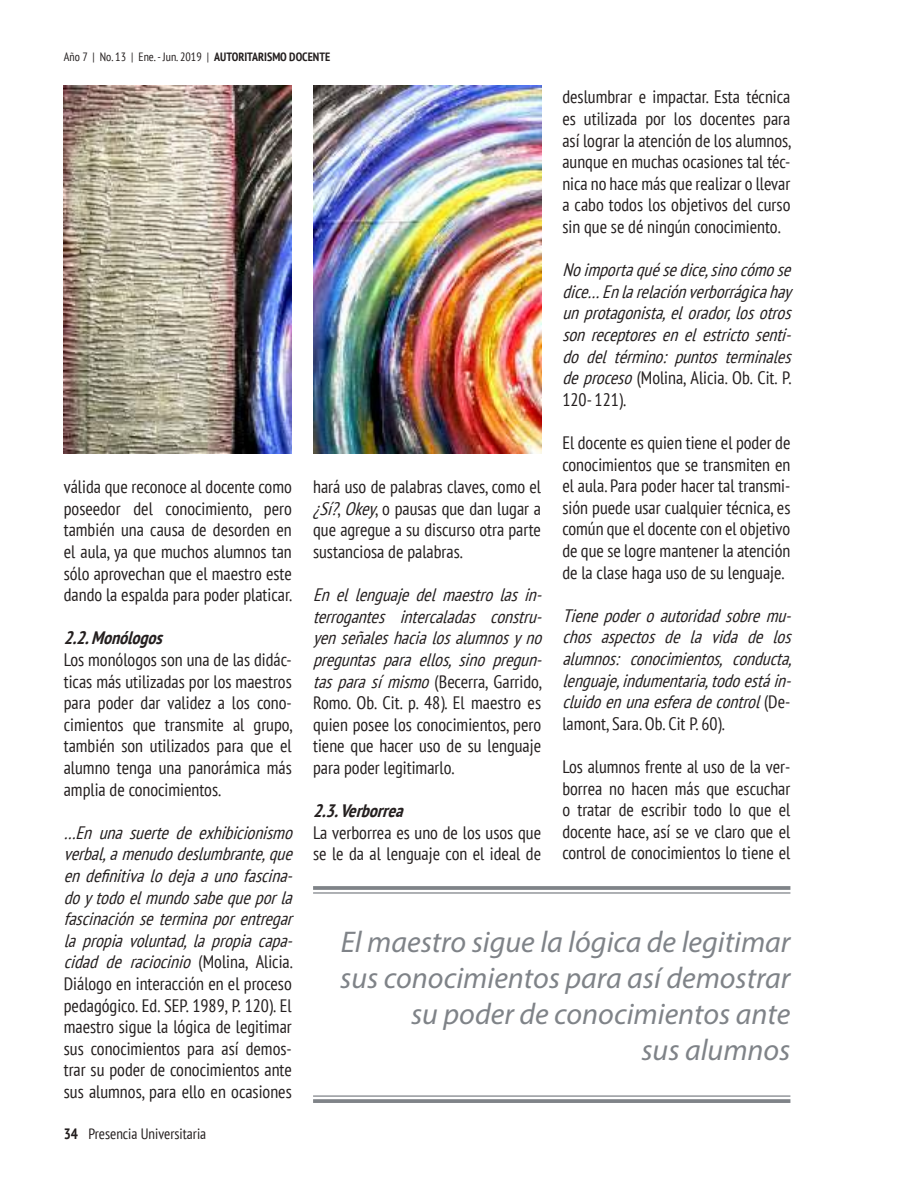
<style>
.page{position:relative;width:918px;height:1188px;background:#fff}
.page>*{position:absolute;margin:0;border:0;box-sizing:border-box;transform-origin:0 0}
.t1{font:italic 30px/36px "Myriad Pro";color:#7f8388;text-align:right}
.t2{font:condensed 18px/21.6px "PT Sans";color:#241f1f;text-align:justify}
.t3{font:italic condensed 18px/21.6px "PT Sans";color:#241f1f}
.t4{font:italic 700 condensed 18px "PT Sans";color:#241f1f}
.t5{font:condensed 15px "PT Sans";color:#241f1f}
.t6{font:condensed 12px "PT Sans";color:#241f1f}
.s1{font-weight:700}
.s2{font-style:italic}
.s3{font-style:normal}
</style>
<div class="page">
<hr style="left:313px;top:886px;width:477px;height:4px;background:#8a8e92">
<hr style="left:313px;top:892px;width:477px;height:2px;background:#7f8388">
<hr style="left:313px;top:1095px;width:477px;height:2px;background:#7f8388">
<svg style="left:313px;top:1099px;width:477px;height:4px;background:#868a8f"></svg>
<img style="left:64px;top:85px;width:228px;height:368px">
<img style="left:313px;top:85px;width:228px;height:368px">
<p class="t6" style="left:64px;top:49px;width:268px">Año 7 | No. 13 | Ene. - Jun. 2019 | <span class="s1">AUTORITARISMO DOCENTE</span></p>
<p class="t2" style="left:64px;top:476px;width:230px">válida que reconoce al docente como poseedor del conocimiento, pero también una causa de desorden en el aula, ya que muchos alumnos tan sólo aprovechan que el maestro este dando la espalda para poder platicar.</p>
<p class="t4" style="left:64px;top:626px;width:106px">2.2.Monólogos</p>
<p class="t2" style="left:64px;top:649px;width:231px">Los monólogos son una de las didác&shy;ticas más utilizadas por los maestros para poder dar validez a los cono&shy;cimientos que transmite al grupo, también son utilizados para que el alumno tenga una panorámica más amplia de conocimientos.</p>
<p class="t2" style="left:64px;top:821px;width:236px;text-align:left"><span class="s2">…En una suerte de exhibicionismo verbal,amenudodeslumbrante,que endefinitivalodejaaunofascina&shy;doytodoelmundosabequeporla fascinaciónseterminaporentregar la propia voluntad,la propia capa&shy;cidad de raciocinio</span> ( M o l i n a , A l i c i a .<br>Diálogo en interacción en el proceso pedagógico. Ed. SEP. 1989, P. 120). El maestro sigue la lógica de legitimar sus conocimientos para así demos&shy;trar su poder de conocimientos ante sus alumnos, para ello en ocasiones</p>
<p class="t5" style="left:64px;top:1125px;width:144px"><span class="s1">34</span> Presencia Universitaria</p>
<p class="t2" style="left:313px;top:476px;width:230px">hará uso de palabras claves, como el <span class="s2">¿Sí?</span>, <span class="s2">Okey</span>, o pausas que dan lugar a que agregue a su discurso otra parte sustanciosa de palabras.</p>
<p class="t3" style="left:313px;top:584px;width:236px">En el lenguaje del maestro las in&shy;terrogantes intercaladas constru&shy;yenseñaleshacialosalumnosyno preguntas para ellos,sino pregun&shy;tasparasímismo<span class="s3">(Becerra, Garrido, Romo. Ob. Cit. p. 48). El maestro es quien posee los conocimientos, pero tiene que hacer uso de su lenguaje para poder legitimarlo.</span></p>
<p class="t4" style="left:313px;top:799px;width:97px">2.3.Verborrea</p>
<p class="t2" style="left:313px;top:821px;width:230px">La verborrea es uno de los usos que se le da al lenguaje con el ideal de</p>
<p class="t2" style="left:562px;top:86px;width:231px">deslumbrar e impactar. Esta técnica es utilizada por los docentes para así lograr la atención de los alumnos, aunque en muchas ocasiones tal téc&shy;nica no hace más que realizar o llevar a cabo todos los objetivos del curso sin que se dé ningún conocimiento.</p>
<p class="t3" style="left:562px;top:259px;width:236px">Noimportaquésedice,sinocómose dice…Enlarelaciónverborrágicahay unprotagonista,elorador,losotros sonreceptoresenelestrictosenti&shy;do del término: puntos terminales deproceso<span class="s3">(Molina, Alicia. Ob. Cit. P.<br>120- 121).</span></p>
<p class="t2" style="left:562px;top:431px;width:230px">El docente es quien tiene el poder de conocimientos que se transmiten en el aula. Para poder hacer tal transmi&shy;sión puede usar cualquier técnica, es común que el docente con el objetivo de que se logre mantener la atención de la clase haga uso de su lenguaje.</p>
<p class="t3" style="left:562px;top:604px;width:237px">Tienepoderoautoridadsobremu&shy;chos aspectos de la vida de los alumnos: conocimientos, conducta, lenguaje,indumentaria,todoestáin&shy;cluidoenunaesferadecontrol<span class="s3">( D e - lamont, Sara. Ob. Cit P. 60).</span></p>
<p class="t2" style="left:562px;top:755px;width:230px">Los alumnos frente al uso de la ver&shy;borrea no hacen más que escuchar o tratar de escribir todo lo que el docente hace, así se ve claro que el control de conocimientos lo tiene el</p>
<h1 class="t1" style="left:340px;top:923px;width:452px">El maestro sigue la lógica de legitimar sus conocimientos para así demostrar su poder de conocimientos ante<br>sus alumnos</h1>
</div>
